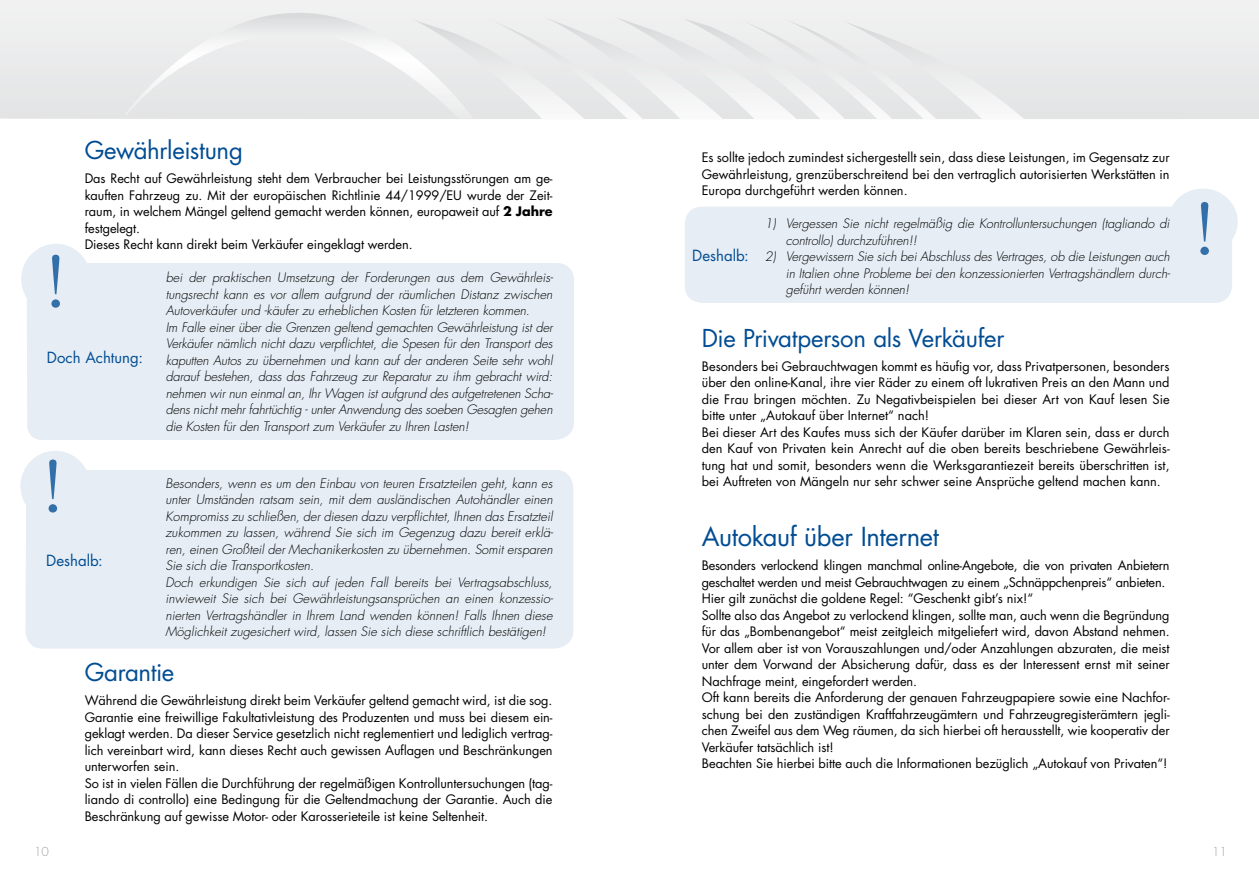
<style>
.page{position:relative;width:1259px;height:893px;background:#fff}
.page>*{position:absolute;margin:0;border:0;box-sizing:border-box;transform-origin:0 0}
.t1{font:25.5px "Futura";letter-spacing:-.015em;color:#004c93}
.t2{font:24px "Futura";letter-spacing:-.015em;color:#004c93}
.t3{font:15px "Futura";color:#004c93}
.t4{font:12.75px/16.5px "Futura";letter-spacing:-.005em;color:#000}
.t5{font:italic 300 12.75px/16.5px "Futura";color:#000}
.t6{font:300 12px "Futura";color:#9c9d9f}
.s1{font-weight:700}
</style>
<div class="page">
<svg style="left:0;top:0;width:629px;height:119px"></svg>
<svg style="left:124px;top:6px;width:402px;height:113px"></svg>
<svg style="left:629px;top:0;width:630px;height:119px"></svg>
<svg style="left:413px;top:17px;width:821px;height:102px"></svg>
<svg style="left:685px;top:189px;width:552px;height:114px;fill:#e6edf4"></svg>
<svg style="left:1200px;top:202px;width:9px;height:53px"></svg>
<svg style="left:21px;top:244px;width:553px;height:196px;background:#e8eef5"></svg>
<svg style="left:51px;top:255px;width:9px;height:53px"></svg>
<svg style="left:20px;top:451px;width:553px;height:198px;background:#e8eef5"></svg>
<svg style="left:49px;top:459px;width:8px;height:53px"></svg>
<h2 class="t2" style="left:85px;top:134px;width:160px">Gewährleistung</h2>
<p class="t4" style="left:85px;top:170px;width:469px">Das Recht auf Gewährleistung steht dem Verbraucher bei Leistungsstörungen am ge&shy;kauften Fahrzeug zu. Mit der europäischen Richtlinie 44/1999/EU wurde der Zeit&shy;raum, in welchem Mängel geltend gemacht werden können, europaweit auf <span class="s1">2 Jahre </span>festgelegt.<br>Dieses Recht kann direkt beim Verkäufer eingeklagt werden.</p>
<p class="t5" style="left:166px;top:269px;width:389px">bei der praktischen Umsetzung der Forderungen aus dem Gewährleis&shy;tungsrecht kann es vor allem aufgrund der räumlichen Distanz zwischen Autoverkäufer und -käufer zu erheblichen Kosten für letzteren kommen.<br>Im Falle einer über die Grenzen geltend gemachten Gewährleistung ist der Verkäufer nämlich nicht dazu verpflichtet, die Spesen für den Transport des kaputten Autos zu übernehmen und kann auf der anderen Seite sehr wohl darauf bestehen, dass das Fahrzeug zur Reparatur zu ihm gebracht wird: nehmen wir nun einmal an, Ihr Wagen ist aufgrund des aufgetretenen Scha&shy;dens nicht mehr fahrtüchtig - unter Anwendung des soeben Gesagten gehen die Kosten für den Transport zum Verkäufer zu Ihren Lasten!</p>
<p class="t3" style="left:47px;top:347px;width:98px">Doch Achtung:</p>
<p class="t5" style="left:165px;top:475px;width:389px">Besonders, wenn es um den Einbau von teuren Ersatzteilen geht, kann es unter Umständen ratsam sein, mit dem ausländischen Autohändler einen Kompromiss zu schließen, der diesen dazu verpflichtet, Ihnen das Ersatzteil zukommen zu lassen, während Sie sich im Gegenzug dazu bereit erklä&shy;ren, einen Großteil der Mechanikerkosten zu übernehmen. Somit ersparen Sie sich die Transportkosten.<br>Doch erkundigen Sie sich auf jeden Fall bereits bei Vertragsabschluss, inwieweit Sie sich bei Gewährleistungsansprüchen an einen konzessio&shy;nierten Vertragshändler in Ihrem Land wenden können! Falls Ihnen diese Möglichkeit zugesichert wird, lassen Sie sich diese schriftlich bestätigen!</p>
<h2 class="t2" style="left:85px;top:656px;width:91px">Garantie</h2>
<p class="t4" style="left:85px;top:692px;width:469px">Während die Gewährleistung direkt beim Verkäufer geltend gemacht wird, ist die sog.<br>Garantie eine freiwillige Fakultativleistung des Produzenten und muss bei diesem ein&shy;geklagt werden. Da dieser Service gesetzlich nicht reglementiert und lediglich vertrag&shy;lich vereinbart wird, kann dieses Recht auch gewissen Auflagen und Beschränkungen unterworfen sein.<br>So ist in vielen Fällen die Durchführung der regelmäßigen Kontrolluntersuchungen (tag&shy;liando di controllo) eine Bedingung für die Geltendmachung der Garantie. Auch die Beschränkung auf gewisse Motor- oder Karosserieteile ist keine Seltenheit.</p>
<p class="t3" style="left:46px;top:550px;width:58px">Deshalb:</p>
<p class="t4" style="left:702px;top:149px;width:469px;text-align:justify">Es sollte jedoch zumindest sichergestellt sein, dass diese Leistungen, im Gegensatz zur Gewährleistung, grenzüberschreitend bei den vertraglich autorisierten Werkstätten in Europa durchgeführt werden können.</p>
<p class="t5" style="left:786px;top:216px;width:385px;text-indent:-21px">1) Vergessen Sie nicht regelmäßig die Kontrolluntersuchungen (tagliando di controllo) durchzuführen!!</p>
<p class="t5" style="left:786px;top:249px;width:386px;text-align:justify;text-indent:-21px">2) Vergewissern Sie sich bei Abschluss des Vertrages, ob die Leistungen auch in Italien ohne Probleme bei den konzessionierten Vertragshändlern durch&shy;geführt werden können!</p>
<h2 class="t2" style="left:702px;top:321px;width:304px">Die Privatperson als Verkäufer</h2>
<p class="t4" style="left:702px;top:358px;width:469px">Besonders bei Gebrauchtwagen kommt es häufig vor, dass Privatpersonen, besonders über den online-Kanal, ihre vier Räder zu einem oft lukrativen Preis an den Mann und die Frau bringen möchten. Zu Negativbeispielen bei dieser Art von Kauf lesen Sie bitte unter „Autokauf über Internet“ nach!<br>Bei dieser Art des Kaufes muss sich der Käufer darüber im Klaren sein, dass er durch den Kauf von Privaten kein Anrecht auf die oben bereits beschriebene Gewährleis&shy;tung hat und somit, besonders wenn die Werksgarantiezeit bereits überschritten ist, bei Auftreten von Mängeln nur sehr schwer seine Ansprüche geltend machen kann.</p>
<h1 class="t1" style="left:702px;top:519px;width:239px">Autokauf über Internet</h1>
<p class="t4" style="left:702px;top:557px;width:469px">Besonders verlockend klingen manchmal online-Angebote, die von privaten Anbietern geschaltet werden und meist Gebrauchtwagen zu einem „Schnäppchenpreis“ anbieten.<br>Hier gilt zunächst die goldene Regel: “Geschenkt gibt’s nix!“<br>Sollte also das Angebot zu verlockend klingen, sollte man, auch wenn die Begründung für das „Bombenangebot“ meist zeitgleich mitgeliefert wird, davon Abstand nehmen.<br>Vor allem aber ist von Vorauszahlungen und/oder Anzahlungen abzuraten, die meist unter dem Vorwand der Absicherung dafür, dass es der Interessent ernst mit seiner Nachfrage meint, eingefordert werden.<br>Oft kann bereits die Anforderung der genauen Fahrzeugpapiere sowie eine Nachfor&shy;schung bei den zuständigen Kraftfahrzeugämtern und Fahrzeugregisterämtern jegli&shy;chen Zweifel aus dem Weg räumen, da sich hierbei oft herausstellt, wie kooperativ der Verkäufer tatsächlich ist!<br>Beachten Sie hierbei bitte auch die Informationen bezüglich „Autokauf von Privaten“!</p>
<p class="t3" style="left:692px;top:245px;width:58px">Deshalb:</p>
<p class="t6" style="left:34px;top:844px;width:16px">10</p>
<p class="t6" style="left:1212px;top:844px;width:16px">11</p>
</div>
